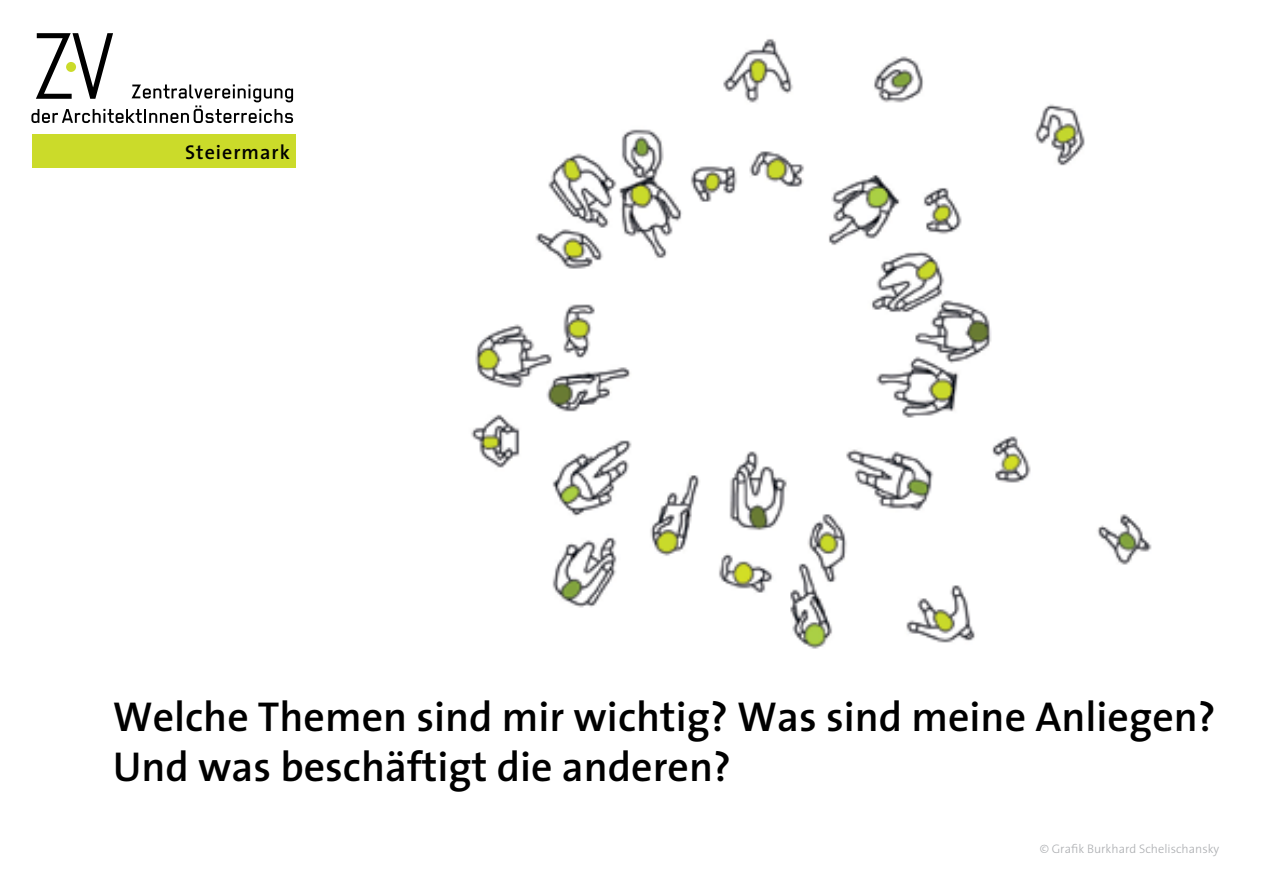
<style>
.page{position:relative;width:1263px;height:893px;background:#fff}
.page>*{position:absolute;margin:0;border:0;box-sizing:border-box;transform-origin:0 0}
.t1{font:600 42px/50.4px "The Sans";color:#000}
.t2{font:600 20.1px "The Sans";letter-spacing:.05em;color:#000}
.t3{font:300 12.3px "The Sans";color:#abadb0}
</style>
<div class="page">
<img style="left:471px;top:39px;width:681px;height:610px">
<svg style="left:31px;top:33px;width:262px;height:90px"></svg>
<div style="left:66px;top:62px;width:10px;height:10px;background:#cbdb2a;border-radius:50%"></div>
<div style="left:32px;top:135px;width:264px;height:33px;background:#cbdb2a"></div>
<p class="t2" style="left:185px;top:135px;width:106px">Steiermark</p>
<p class="t1" style="left:113px;top:690px;width:1104px">Welche Themen sind mir wichtig? Was sind meine Anliegen?<br>Und was beschäftigt die anderen?</p>
<p class="t3" style="left:1040px;top:839px;width:181px">© Grafik Burkhard Schelischansky</p>
</div>
